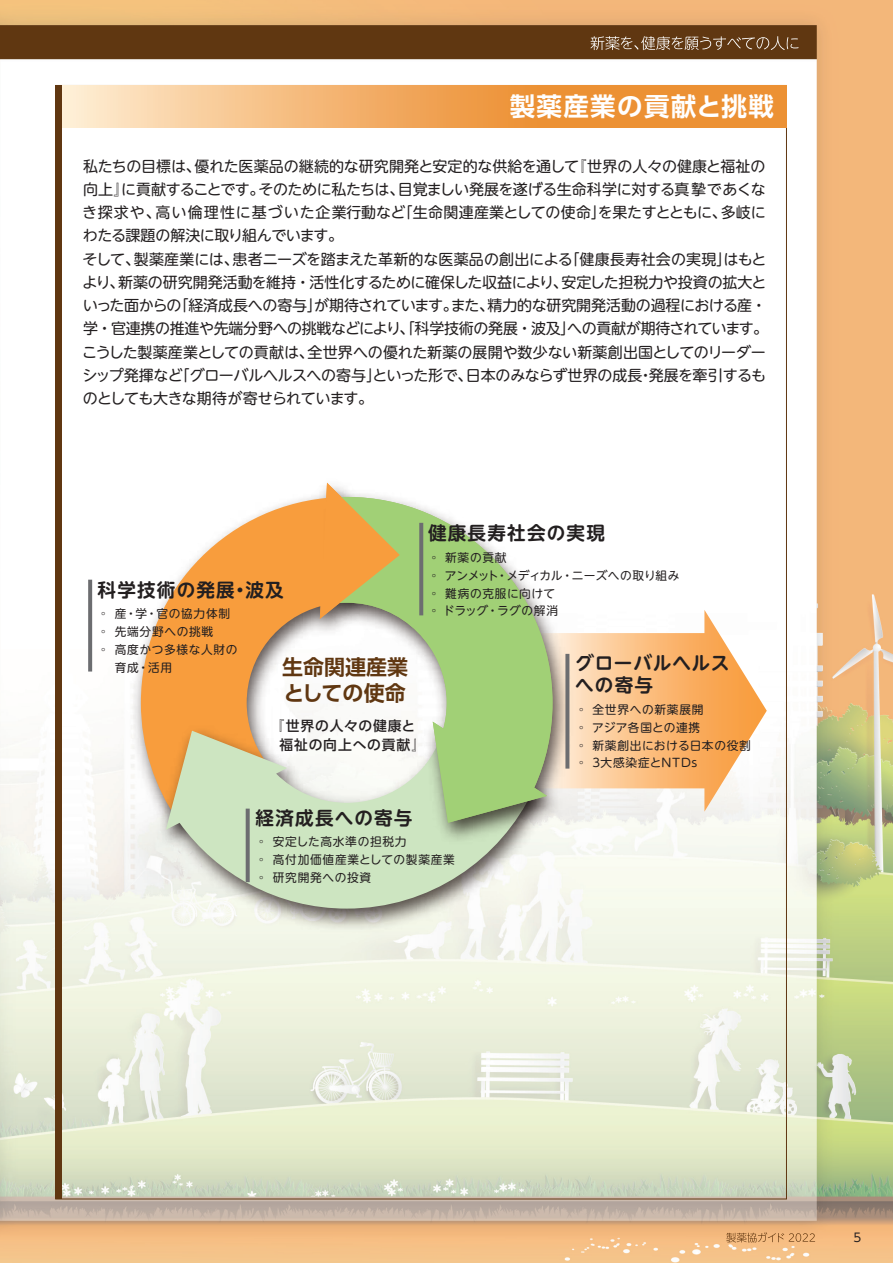
<style>
.page{position:relative;width:893px;height:1263px;background:#fff}
.page>*{position:absolute;margin:0;border:0;box-sizing:border-box;transform-origin:0 0}
.t1{font:700 25.5px "UD Shin Go Pr 6 De";letter-spacing:.05em;color:#fff}
.t2{font:700 21px/26px "UD Shin Go Pr 6 N De";color:#603711}
.t3{font:700 18.6px "UD Shin M Go Pr 6 N De";letter-spacing:.065em;color:#231f20}
.t4{font:700 18.6px/22px "UD Shin M Go Pr 6 N De";letter-spacing:.045em;color:#231f20}
.t5{font:15px/23.2px "UD Shin M Go Pr 6 N";letter-spacing:-.015em;color:#231f20}
.t6{font:500 13.8px/19.4px "UD Shin Go Pr 6 N";letter-spacing:.06em;color:#231f20}
.t7{font:12px "UD Shin Go Pr 6 N";color:#231f20}
.t8{font:11.7px/17.9px "UD Shin M Go Pr 6 N";letter-spacing:.055em;color:#231f20}
.t9{font:11.7px "UD Shin M Go Pr 6 N";letter-spacing:.02em;color:#231f20}
</style>
<div class="page">
<img style="left:0;top:0;width:893px;height:1263px">
<svg style="left:591px;top:36px;width:208px;height:14px;background:#806042"></svg>
<svg style="left:726px;top:1232px;width:89px;height:10px"></svg>
<svg style="left:62px;top:85px;width:725px;height:43px;background:#f2ad65"></svg>
<div style="left:55px;top:85px;width:7px;height:1114px;background:#603711"></div>
<svg style="left:577px;top:610px;width:190px;height:202px"></svg>
<img style="left:124px;top:477px;width:301px;height:373px">
<svg style="left:141px;top:483px;width:179px;height:338px;fill:#f89d3d"></svg>
<img style="left:149px;top:718px;width:409px;height:219px">
<svg style="left:166px;top:731px;width:367px;height:177px;background:#d3dcbf"></svg>
<img style="left:319px;top:484px;width:258px;height:367px">
<svg style="left:336px;top:497px;width:217px;height:326px;fill:#a1d076"></svg>
<svg style="left:320px;top:483px;width:80px;height:136px;background:#d6b467"></svg>
<svg style="left:88px;top:580px;width:4px;height:91px"></svg>
<svg style="left:246px;top:809px;width:4px;height:73px"></svg>
<svg style="left:565px;top:654px;width:4px;height:115px"></svg>
<svg style="left:419px;top:523px;width:4px;height:92px"></svg>
<h1 class="t1" style="left:510px;top:86px;width:266px">製薬産業の貢献と挑戦</h1>
<p class="t5" style="left:82px;top:153px;width:687px">私たちの目標は、優れた医薬品の継続的な研究開発と安定的な供給を通して『世界の人々の健康と福祉の向上』に貢献することです。そのために私たちは、目覚ましい発展を遂げる生命科学に対する真摯であくなき探求や、高い倫理性に基づいた企業行動など「生命関連産業としての使命」を果たすとともに、多岐にわたる課題の解決に取り組んでいます。<br>そして、製薬産業には、患者ニーズを踏まえた革新的な医薬品の創出による「健康長寿社会の実現」はもとより、新薬の研究開発活動を維持・活性化するために確保した収益により、安定した担税力や投資の拡大といった面からの「経済成長への寄与」が期待されています。また、精力的な研究開発活動の過程における産・学・官連携の推進や先端分野への挑戦などにより、「科学技術の発展・波及」への貢献が期待されています。こうした製薬産業としての貢献は、全世界への優れた新薬の展開や数少ない新薬創出国としてのリーダーシップ発揮など「グローバルヘルスへの寄与」といった形で、日本のみならず世界の成長・発展を牽引するものとしても大きな期待が寄せられています。</p>
<p class="t3" style="left:98px;top:573px;width:188px">科学技術の発展・波及</p>
<p class="t8" style="left:98px;top:604px;width:141px">◦ 産・学・官の協力体制◦ 先端分野への挑戦<br>◦ 高度かつ多様な人財の　 育成・活用</p>
<h2 class="t2" style="left:282px;top:654px;width:127px">生命関連産業としての使命</h2>
<p class="t6" style="left:279px;top:715px;width:148px;text-indent:-9px">『世界の人々の健康と福祉の向上への貢献』</p>
<p class="t3" style="left:428px;top:517px;width:178px">健康長寿社会の実現</p>
<p class="t8" style="left:428px;top:548px;width:253px">◦ 新薬の貢献<br>◦ アンメット・メディカル・ニーズへの取り組み◦ 難病の克服に向けて</p>
<p class="t9" style="left:428px;top:601px;width:131px">◦ ドラッグ・ラグの解消</p>
<p class="t4" style="left:575px;top:651px;width:156px">グローバルヘルスへの寄与</p>
<p class="t8" style="left:575px;top:700px;width:177px">◦ 全世界への新薬展開<br>◦ アジア各国との連携<br>◦ 新薬創出における日本の役割◦ ３大感染症とNTDs</p>
<p class="t3" style="left:256px;top:801px;width:158px">経済成長への寄与</p>
<p class="t8" style="left:256px;top:832px;width:201px">◦ 安定した高水準の担税力<br>◦ 高付加価値産業としての製薬産業◦ 研究開発への投資</p>
<p class="t7" style="left:854px;top:1228px;width:9px">5</p>
</div>
